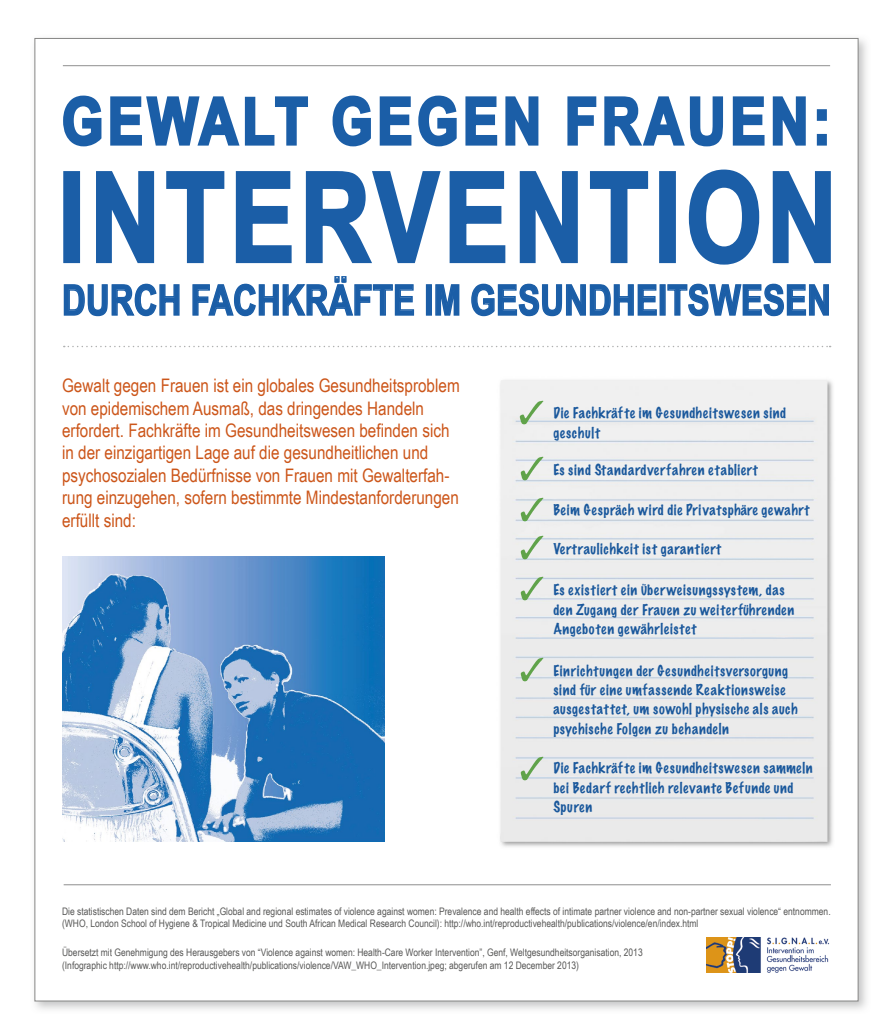
<style>
.page{position:relative;width:893px;height:1035px;background:#fff}
.page>*{position:absolute;margin:0;border:0;box-sizing:border-box;transform-origin:0 0}
.t1{font:700 124.65px "Arial Narrow";letter-spacing:.045em;color:#1b5ea7;scale:.95 1}
.t2{font:700 64.95px "Arial Narrow";letter-spacing:.07em;color:#1b5ea7}
.t3{font:700 42px "Arial Narrow";letter-spacing:.005em;color:#1b5ea7;scale:.95 1}
.t4{font:18.6px/22.4px "Arial Narrow";color:#cc561a}
.t5{font:100 13.8px/19.4px "Marker Felt";letter-spacing:.045em;color:#1a589c}
.t6{font:10.35px/12.5px "Arial Narrow";color:#575756}
</style>
<div class="page">
<img style="left:34px;top:37px;width:833px;height:973px">
<div style="left:35px;top:38px;width:823px;height:963px;background:#fff"></div>
<hr style="left:63px;top:65px;width:767px;height:1px;background:#9b9b9b">
<hr style="left:64px;top:884px;width:767px;height:1px;background:#9b9b9b">
<svg style="left:64px;top:346px;width:767px;height:1px"></svg>
<svg style="left:63px;top:95px;width:39px;height:52px"></svg>
<svg style="left:110px;top:96px;width:198px;height:50px"></svg>
<svg style="left:332px;top:95px;width:39px;height:52px"></svg>
<svg style="left:379px;top:95px;width:78px;height:52px"></svg>
<svg style="left:465px;top:96px;width:74px;height:50px"></svg>
<svg style="left:567px;top:96px;width:157px;height:51px"></svg>
<svg style="left:732px;top:96px;width:74px;height:50px"></svg>
<svg style="left:816px;top:109px;width:11px;height:37px"></svg>
<div style="left:63px;top:171px;width:17px;height:92px;border:3px solid #1b5ea7"></div>
<svg style="left:96px;top:171px;width:59px;height:93px"></svg>
<svg style="left:166px;top:171px;width:59px;height:93px"></svg>
<svg style="left:235px;top:171px;width:57px;height:93px"></svg>
<svg style="left:305px;top:171px;width:136px;height:93px"></svg>
<svg style="left:449px;top:171px;width:57px;height:93px"></svg>
<svg style="left:519px;top:171px;width:59px;height:93px"></svg>
<svg style="left:590px;top:171px;width:59px;height:93px"></svg>
<div style="left:659px;top:171px;width:17px;height:92px;border:3px solid #1b5ea7"></div>
<svg style="left:688px;top:169px;width:72px;height:96px"></svg>
<svg style="left:772px;top:171px;width:59px;height:93px"></svg>
<svg style="left:63px;top:283px;width:117px;height:34px"></svg>
<svg style="left:192px;top:276px;width:223px;height:41px"></svg>
<div style="left:426px;top:284px;width:6px;height:32px;border:1px solid #1b5ea7"></div>
<svg style="left:435px;top:284px;width:25px;height:32px"></svg>
<svg style="left:471px;top:283px;width:186px;height:34px"></svg>
<div style="left:660px;top:284px;width:6px;height:32px;border:1px solid #1b5ea7"></div>
<svg style="left:667px;top:283px;width:162px;height:34px"></svg>
<img style="left:706px;top:937px;width:124px;height:36px">
<img style="left:62px;top:556px;width:323px;height:286px">
<img style="left:500px;top:380px;width:333px;height:467px">
<img style="left:520px;top:400px;width:23px;height:24px">
<img style="left:520px;top:456px;width:23px;height:24px">
<img style="left:520px;top:497px;width:23px;height:25px">
<img style="left:520px;top:535px;width:23px;height:24px">
<img style="left:520px;top:577px;width:23px;height:24px">
<img style="left:520px;top:657px;width:23px;height:24px">
<img style="left:520px;top:756px;width:23px;height:25px">
<h2 class="t2" style="left:62px;top:72px;width:770px">GEWALT GEGEN FRAUEN:</h2>
<h1 class="t1" style="left:58px;top:123px;width:822px">INTERVENTION</h1>
<h3 class="t3" style="left:62px;top:268px;width:811px">DURCH FACHKRÄFTE IM GESUNDHEITSWESEN</h3>
<p class="t4" style="left:62px;top:374px;width:399px">Gewalt gegen Frauen ist ein globales Gesundheitsproblem von epidemischem Ausmaß, das dringendes Handeln erfordert. Fachkräfte im Gesundheitswesen befinden sich in der einzigartigen Lage auf die gesundheitlichen und psychosozialen Bedürfnisse von Frauen mit Gewalterfah&shy;rung einzugehen, sofern bestimmte Mindestanforderungen erfüllt sind:</p>
<h3 class="t5" style="left:553px;top:403px;width:234px">Die Fachkräfte im Gesundheitswesen sind geschult</h3>
<h3 class="t5" style="left:553px;top:460px;width:206px">Es sind Standardverfahren etabliert</h3>
<h3 class="t5" style="left:553px;top:500px;width:257px">Beim Gespräch wird die Privatsphäre gewahrt</h3>
<h3 class="t5" style="left:553px;top:539px;width:169px">Vertraulichkeit ist garantiert</h3>
<h3 class="t5" style="left:553px;top:580px;width:242px">Es existiert ein Überweisungssystem, das den Zugang der Frauen zu weiterführenden<br>Angeboten gewährleistet</h3>
<h3 class="t5" style="left:553px;top:661px;width:246px">Einrichtungen der Gesundheitsversorgung sind für eine umfassende Reaktionsweise ausgestattet, um sowohl physische als auch psychische Folgen zu behandeln</h3>
<h3 class="t5" style="left:553px;top:759px;width:261px">Die Fachkräfte im Gesundheitswesen sammeln bei Bedarf rechtlich relevante Befunde und<br>Spuren</h3>
<p class="t6" style="left:62px;top:904px;width:770px">Die statistischen Daten sind dem Bericht „Global and regional estimates of violence against women: Prevalence and health effects of intimate partner violence and non-partner sexual violence“ entnommen. (WHO, London School of Hygiene &amp; Tropical Medicine und South African Medical Research Council): http://who.int/reproductivehealth/publications/violence/en/index.html</p>
<p class="t6" style="left:62px;top:946px;width:582px">Übersetzt mit Genehmigung des Herausgebers von “Violence against women: Health-Care Worker Intervention”, Genf, Weltgesundheitsorganisation, 2013 (Infographic http://www.who.int/reproductivehealth/publications/violence/VAW_WHO_Intervention.jpeg; abgerufen am 12 December 2013)</p>
</div>
